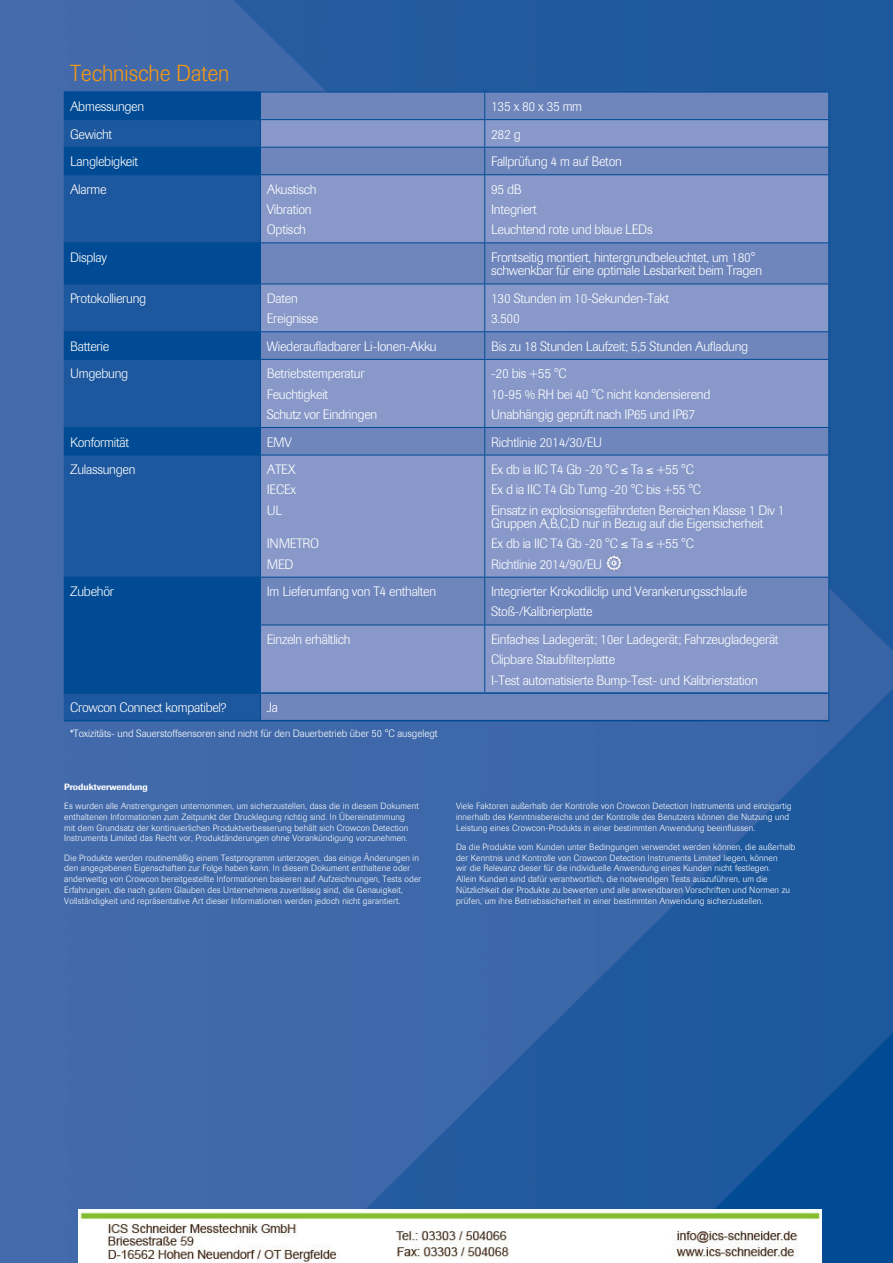
<style>
.page{position:relative;width:893px;height:1263px;background:#fff}
.page>*{position:absolute;margin:0;border:0;box-sizing:border-box;transform-origin:0 0}
.t1{font:300 22.95px "Imago";color:#f49712}
.t2{font:300 13.5px/20.2px "Imago";letter-spacing:-.02em;color:#fff}
.t3{font:300 10.5px "Imago";color:#fff}
.t4{font:300 9px/10.8px "Imago";letter-spacing:.02em;color:#fff}
.t5{font:500 9px "Imago";color:#fff}
</style>
<div class="page">
<img style="left:0;top:0;width:893px;height:1263px">
<div style="left:64px;top:93px;width:196px;height:26px;background:#004b93"></div>
<div style="left:261px;top:93px;width:567px;height:627px;background:#6f86bd"></div>
<svg style="left:64px;top:120px;width:196px;height:600px;background:#115298"></svg>
<svg style="left:261px;top:120px;width:567px;height:572px;background:#7f92c5"></svg>
<hr style="left:64px;top:119px;width:196px;height:1px;background:#004b93">
<hr style="left:64px;top:147px;width:196px;height:1px;background:#004b93">
<hr style="left:64px;top:174px;width:196px;height:1px;background:#004b93">
<hr style="left:64px;top:242px;width:196px;height:1px;background:#004b93">
<hr style="left:64px;top:284px;width:196px;height:1px;background:#004b93">
<hr style="left:64px;top:331px;width:196px;height:1px;background:#004b93">
<hr style="left:64px;top:359px;width:196px;height:1px;background:#004b93">
<hr style="left:64px;top:427px;width:196px;height:1px;background:#004b93">
<hr style="left:64px;top:455px;width:196px;height:1px;background:#004b93">
<hr style="left:64px;top:577px;width:196px;height:1px;background:#004b93">
<hr style="left:260px;top:92px;width:225px;height:1px;background:#004b93">
<hr style="left:485px;top:92px;width:344px;height:1px;background:#004b93">
<hr style="left:260px;top:119px;width:225px;height:1px;background:#004b93">
<hr style="left:485px;top:119px;width:344px;height:1px;background:#004b93">
<hr style="left:260px;top:147px;width:225px;height:1px;background:#004b93">
<svg style="left:260px;top:92px;width:1px;height:82px"></svg>
<hr style="left:485px;top:147px;width:344px;height:1px;background:#004b93">
<svg style="left:484px;top:92px;width:1px;height:82px"></svg>
<svg style="left:828px;top:92px;width:1px;height:82px"></svg>
<hr style="left:260px;top:174px;width:225px;height:1px;background:#004b93">
<hr style="left:260px;top:175px;width:1px;height:67px;background:#004b93">
<hr style="left:485px;top:174px;width:344px;height:1px;background:#004b93">
<hr style="left:484px;top:175px;width:1px;height:67px;background:#004b93">
<hr style="left:828px;top:175px;width:1px;height:67px;background:#004b93">
<hr style="left:260px;top:242px;width:225px;height:1px;background:#004b93">
<hr style="left:260px;top:243px;width:1px;height:41px;background:#004b93">
<hr style="left:485px;top:242px;width:344px;height:1px;background:#004b93">
<hr style="left:484px;top:243px;width:1px;height:41px;background:#004b93">
<hr style="left:828px;top:243px;width:1px;height:41px;background:#004b93">
<hr style="left:260px;top:284px;width:225px;height:1px;background:#004b93">
<hr style="left:260px;top:284px;width:1px;height:47px;background:#004b93">
<hr style="left:485px;top:284px;width:344px;height:1px;background:#004b93">
<hr style="left:484px;top:284px;width:1px;height:47px;background:#004b93">
<hr style="left:828px;top:284px;width:1px;height:47px;background:#004b93">
<hr style="left:260px;top:331px;width:225px;height:1px;background:#004b93">
<svg style="left:260px;top:332px;width:1px;height:27px"></svg>
<hr style="left:485px;top:331px;width:344px;height:1px;background:#004b93">
<svg style="left:484px;top:332px;width:1px;height:27px"></svg>
<svg style="left:828px;top:332px;width:1px;height:27px"></svg>
<hr style="left:260px;top:359px;width:225px;height:1px;background:#004b93">
<hr style="left:260px;top:360px;width:1px;height:67px;background:#004b93">
<hr style="left:485px;top:359px;width:344px;height:1px;background:#004b93">
<hr style="left:484px;top:360px;width:1px;height:67px;background:#004b93">
<hr style="left:828px;top:360px;width:1px;height:67px;background:#004b93">
<hr style="left:260px;top:427px;width:225px;height:1px;background:#004b93">
<svg style="left:260px;top:428px;width:1px;height:27px"></svg>
<hr style="left:485px;top:427px;width:344px;height:1px;background:#004b93">
<svg style="left:484px;top:428px;width:1px;height:27px"></svg>
<svg style="left:828px;top:428px;width:1px;height:27px"></svg>
<hr style="left:260px;top:455px;width:225px;height:1px;background:#004b93">
<hr style="left:260px;top:455px;width:1px;height:122px;background:#004b93">
<hr style="left:485px;top:455px;width:344px;height:1px;background:#004b93">
<hr style="left:484px;top:455px;width:1px;height:122px;background:#004b93">
<hr style="left:828px;top:455px;width:1px;height:122px;background:#004b93">
<hr style="left:260px;top:577px;width:225px;height:1px;background:#004b93">
<hr style="left:260px;top:577px;width:1px;height:48px;background:#004b93">
<hr style="left:485px;top:577px;width:344px;height:1px;background:#004b93">
<hr style="left:484px;top:577px;width:1px;height:48px;background:#004b93">
<hr style="left:828px;top:577px;width:1px;height:48px;background:#004b93">
<hr style="left:260px;top:625px;width:225px;height:1px;background:#004b93">
<hr style="left:260px;top:625px;width:1px;height:67px;background:#004b93">
<hr style="left:485px;top:625px;width:344px;height:1px;background:#004b93">
<hr style="left:484px;top:625px;width:1px;height:67px;background:#004b93">
<hr style="left:828px;top:625px;width:1px;height:68px;background:#004b93">
<svg style="left:260px;top:694px;width:1px;height:26px"></svg>
<svg style="left:828px;top:693px;width:1px;height:27px"></svg>
<hr style="left:485px;top:692px;width:343px;height:2px;background:#004b93">
<hr style="left:485px;top:720px;width:344px;height:1px;background:#004b93">
<hr style="left:64px;top:91px;width:196px;height:2px;background:#004b93">
<hr style="left:64px;top:692px;width:196px;height:2px;background:#004b93">
<hr style="left:260px;top:692px;width:225px;height:2px;background:#004b93">
<hr style="left:64px;top:720px;width:196px;height:1px;background:#004b93">
<hr style="left:260px;top:720px;width:225px;height:1px;background:#004b93">
<img style="left:605px;top:555px;width:17px;height:17px">
<img style="left:78px;top:1209px;width:743px;height:54px">
<h1 class="t1" style="left:70px;top:60px;width:161px">Technische Daten</h1>
<h2 class="t2" style="left:70px;top:96px;width:76px">Abmessungen</h2>
<h2 class="t2" style="left:491px;top:96px;width:93px">135 x 80 x 35 mm</h2>
<h2 class="t2" style="left:70px;top:124px;width:43px">Gewicht</h2>
<h2 class="t2" style="left:491px;top:124px;width:31px">282 g</h2>
<h2 class="t2" style="left:70px;top:151px;width:69px">Langlebigkeit</h2>
<h2 class="t2" style="left:491px;top:151px;width:132px">Fallprüfung 4 m auf Beton</h2>
<h2 class="t2" style="left:70px;top:179px;width:38px">Alarme</h2>
<h2 class="t2" style="left:267px;top:179px;width:51px">Akustisch<br>Vibration<br>Optisch</h2>
<h2 class="t2" style="left:491px;top:179px;width:163px">95 dB<br>Integriert<br>Leuchtend rote und blaue LEDs</h2>
<h2 class="t2" style="left:70px;top:247px;width:38px">Display</h2>
<h2 class="t2" style="left:491px;top:251px;width:273px;line-height:13.5px">Frontseitig montiert, hintergrundbeleuchtet, um 180° schwenkbar für eine optimale Lesbarkeit beim Tragen</h2>
<h2 class="t2" style="left:70px;top:288px;width:78px">Protokollierung</h2>
<h2 class="t2" style="left:267px;top:288px;width:53px">Daten<br>Ereignisse</h2>
<h2 class="t2" style="left:491px;top:288px;width:180px">130 Stunden im 10-Sekunden-Takt<br>3.500</h2>
<h2 class="t2" style="left:70px;top:336px;width:41px">Batterie</h2>
<h2 class="t2" style="left:267px;top:336px;width:171px">Wiederaufladbarer Li-Ionen-Akku</h2>
<h2 class="t2" style="left:491px;top:336px;width:259px">Bis zu 18 Stunden Laufzeit; 5,5 Stunden Aufladung</h2>
<h2 class="t2" style="left:70px;top:364px;width:60px">Umgebung</h2>
<h2 class="t2" style="left:267px;top:364px;width:112px">Betriebstemperatur<br>Feuchtigkeit<br>Schutz vor Eindringen</h2>
<h2 class="t2" style="left:491px;top:364px;width:221px">-20 bis +55 °C<br>10-95 % RH bei 40 °C nicht kondensierend<br>Unabhängig geprüft nach IP65 und IP67</h2>
<h2 class="t2" style="left:70px;top:432px;width:60px">Konformität</h2>
<h2 class="t2" style="left:267px;top:432px;width:27px">EMV</h2>
<h2 class="t2" style="left:491px;top:432px;width:112px">Richtlinie 2014/30/EU</h2>
<h2 class="t2" style="left:70px;top:459px;width:67px">Zulassungen</h2>
<h2 class="t2" style="left:267px;top:459px;width:31px;text-align:justify">ATEX IECEx UL</h2>
<h2 class="t2" style="left:267px;top:534px;width:54px">INMETRO<br>MED</h2>
<h2 class="t2" style="left:491px;top:459px;width:295px">Ex db ia IIC T4 Gb -20 °C ≤ Ta ≤ +55 °C<br>Ex d ia IIC T4 Gb Tumg -20 °C bis +55 °C<br>Einsatz in explosionsgefährdeten Bereichen Klasse 1 Div 1</h2>
<h2 class="t2" style="left:491px;top:513px;width:274px">Gruppen A,B,C,D nur in Bezug auf die Eigensicherheit<br>Ex db ia IIC T4 Gb -20 °C ≤ Ta ≤ +55 °C<br>Richtlinie 2014/90/EU</h2>
<h2 class="t2" style="left:70px;top:581px;width:45px">Zubehör</h2>
<h2 class="t2" style="left:267px;top:581px;width:171px">Im Lieferumfang von T4 enthalten</h2>
<h2 class="t2" style="left:491px;top:581px;width:258px">Integrierter Krokodilclip und Verankerungsschlaufe<br>Stoß-/Kalibrierplatte</h2>
<h2 class="t2" style="left:267px;top:629px;width:85px">Einzeln erhältlich</h2>
<h2 class="t2" style="left:491px;top:629px;width:289px">Einfaches Ladegerät; 10er Ladegerät; Fahrzeugladegerät<br>Clipbare Staubfilterplatte<br>I-Test automatisierte Bump-Test- und Kalibrierstation</h2>
<h2 class="t2" style="left:70px;top:697px;width:158px">Crowcon Connect kompatibel?</h2>
<h2 class="t2" style="left:267px;top:697px;width:13px">Ja</h2>
<p class="t3" style="left:70px;top:728px;width:369px">*Toxizitäts- und Sauerstoffsensoren sind nicht für den Dauerbetrieb über 50 °C ausgelegt</p>
<p class="t5" style="left:64px;top:783px;width:85px">Produktverwendung</p>
<p class="t4" style="left:64px;top:800px;width:356px">Es wurden alle Anstrengungen unternommen, um sicherzustellen, dass die in diesem Dokument enthaltenen Informationen zum Zeitpunkt der Drucklegung richtig sind. In Übereinstimmung<br>mit dem Grundsatz der kontinuierlichen Produktverbesserung behält sich Crowcon Detection Instruments Limited das Recht vor, Produktänderungen ohne Vorankündigung vorzunehmen.</p>
<p class="t4" style="left:64px;top:852px;width:359px">Die Produkte werden routinemäßig einem Testprogramm unterzogen, das einige Änderungen in den angegebenen Eigenschaften zur Folge haben kann. In diesem Dokument enthaltene oder anderweitig von Crowcon bereitgestellte Informationen basieren auf Aufzeichnungen, Tests oder Erfahrungen, die nach gutem Glauben des Unternehmens zuverlässig sind, die Genauigkeit, Vollständigkeit und repräsentative Art dieser Informationen werden jedoch nicht garantiert.</p>
<p class="t4" style="left:456px;top:800px;width:337px">Viele Faktoren außerhalb der Kontrolle von Crowcon Detection Instruments und einzigartig innerhalb des Kenntnisbereichs und der Kontrolle des Benutzers können die Nutzung und<br>Leistung eines Crowcon-Produkts in einer bestimmten Anwendung beeinflussen.</p>
<p class="t4" style="left:456px;top:841px;width:341px">Da die Produkte vom Kunden unter Bedingungen verwendet werden können, die außerhalb der Kenntnis und Kontrolle von Crowcon Detection Instruments Limited liegen, können<br>wir die Relevanz dieser für die individuelle Anwendung eines Kunden nicht festlegen.<br>Allein Kunden sind dafür verantwortlich, die notwendigen Tests auszuführen, um die Nützlichkeit der Produkte zu bewerten und alle anwendbaren Vorschriften und Normen zu prüfen, um ihre Betriebssicherheit in einer bestimmten Anwendung sicherzustellen.</p>
</div>
